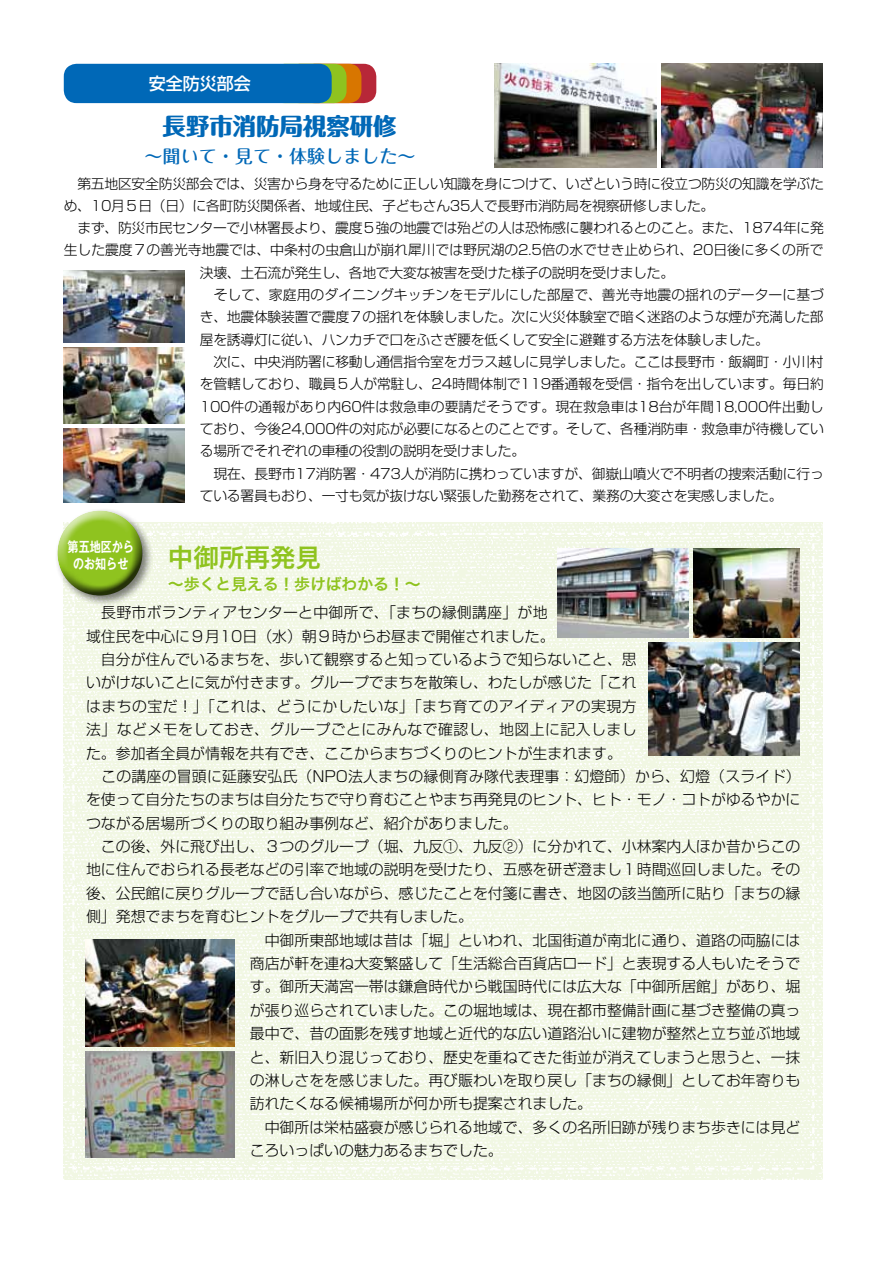
<style>
.page{position:relative;width:893px;height:1263px;background:#fff}
.page>*{position:absolute;margin:0;border:0;box-sizing:border-box;transform-origin:0 0}
.t1{font:25.5px "Hira Kaku Pro W6";color:#8fc31f}
.t2{font:800 23.4px "Maru Fo Pro";color:#0068b7}
.t3{font:500 18px "Maru Fo Pro";color:#0068b7}
.t4{font:500 16.95px "Shin Go Pro";color:#fff}
.t5{font:15.9px "Hira Kaku Pro W6";letter-spacing:-.01em;color:#8fc31f}
.t6{font:300 14.85px "Shin Go Pro";color:#000}
.t7{font:300 14.85px "Shin Go Pro";letter-spacing:.03em;color:#000}
.t8{font:300 14.85px "Shin Go Pro";letter-spacing:.02em;color:#000}
.t9{font:300 13.8px "Shin Go Pro";letter-spacing:-.02em;color:#000}
.t10{font:300 13.8px "Shin Go Pro";letter-spacing:.005em;color:#000}
.t11{font:700 13.8px/17px "Gothic MB101 Pro De";color:#fff;text-align:center;scale:.8 1}
</style>
<div class="page">
<img style="left:64px;top:522px;width:759px;height:657px">
<svg style="left:71px;top:532px;width:744px;height:639px"></svg>
<div style="left:55px;top:508px;width:99px;height:99px;background:#000;opacity:.5"></div>
<div style="left:56px;top:508px;width:87px;height:65px;background:#fff;opacity:.75"></div>
<div style="left:56px;top:523px;width:87px;height:73px;background:#000;opacity:.75"></div>
<div style="left:302px;top:64px;width:74px;height:39px;background:#b72738;border-radius:13px"></div>
<div style="left:287px;top:64px;width:74px;height:39px;background:#d87600;border-radius:13px"></div>
<div style="left:272px;top:64px;width:75px;height:39px;background:#8fc31f;border-radius:13px"></div>
<div style="left:64px;top:64px;width:268px;height:39px;background:#0068b7;border-radius:13px"></div>
<img style="left:495px;top:64px;width:162px;height:104px">
<img style="left:661px;top:64px;width:162px;height:104px">
<img style="left:64px;top:270px;width:121px;height:72px">
<img style="left:64px;top:347px;width:121px;height:77px">
<img style="left:64px;top:428px;width:121px;height:75px">
<img style="left:693px;top:549px;width:106px;height:89px">
<img style="left:557px;top:549px;width:132px;height:89px">
<img style="left:86px;top:939px;width:149px;height:108px">
<img style="left:86px;top:1051px;width:149px;height:106px">
<img style="left:649px;top:642px;width:150px;height:114px">
<p class="t4" style="left:149px;top:70px;width:104px">安全防災部会</p>
<h2 class="t2" style="left:163px;top:108px;width:235px">長野市消防局視察研修</h2>
<p class="t3" style="left:145px;top:141px;width:273px">～聞いて・見て・体験しました～</p>
<p class="t9" style="left:64px;top:172px;width:762px">　第五地区安全防災部会では、災害から身を守るために正しい知識を身につけて、いざという時に役立つ防災の知識を学ぶた</p>
<p class="t9" style="left:64px;top:194px;width:652px">め、10月５日（日）に各町防災関係者、地域住民、子どもさん35人で長野市消防局を視察研修しました。</p>
<p class="t9" style="left:64px;top:217px;width:762px">　まず、防災市民センターで小林署長より、震度５強の地震では殆どの人は恐怖感に襲われるとのこと。また、1874年に発</p>
<p class="t9" style="left:64px;top:239px;width:761px">生した震度７の善光寺地震では、中条村の虫倉山が崩れ犀川では野尻湖の2.5倍の水でせき止められ、20日後に多くの所で</p>
<p class="t9" style="left:200px;top:261px;width:476px">決壊、土石流が発生し、各地で大変な被害を受けた様子の説明を受けました。</p>
<p class="t10" style="left:200px;top:284px;width:626px">　そして、家庭用のダイニングキッチンをモデルにした部屋で、善光寺地震の揺れのデーターに基づ</p>
<p class="t9" style="left:200px;top:306px;width:625px">き、地震体験装置で震度７の揺れを体験しました。次に火災体験室で暗く迷路のような煙が充満した部</p>
<p class="t9" style="left:200px;top:328px;width:571px">屋を誘導灯に従い、ハンカチで口をふさぎ腰を低くして安全に避難する方法を体験しました。</p>
<p class="t9" style="left:200px;top:350px;width:625px">　次に、中央消防署に移動し通信指令室をガラス越しに見学しました。ここは長野市・飯綱町・小川村</p>
<p class="t9" style="left:200px;top:373px;width:626px">を管轄しており、職員５人が常駐し、24時間体制で119番通報を受信・指令を出しています。毎日約</p>
<p class="t10" style="left:200px;top:395px;width:625px">100件の通報があり内60件は救急車の要請だそうです。現在救急車は18台が年間18,000件出動し</p>
<p class="t9" style="left:200px;top:417px;width:625px">ており、今後24,000件の対応が必要になるとのことです。そして、各種消防車・救急車が待機してい</p>
<p class="t9" style="left:200px;top:440px;width:327px">る場所でそれぞれの車種の役割の説明を受けました。</p>
<p class="t9" style="left:200px;top:462px;width:626px">　現在、長野市17消防署・473人が消防に携わっていますが、御嶽山噴火で不明者の捜索活動に行っ</p>
<p class="t9" style="left:200px;top:484px;width:584px">ている署員もおり、一寸も気が抜けない緊張した勤務をされて、業務の大変さを実感しました。</p>
<p class="t11" style="left:68px;top:537px;width:84px">第五地区からのお知らせ</p>
<h1 class="t1" style="left:168px;top:534px;width:155px">中御所再発見</h1>
<p class="t5" style="left:168px;top:570px;width:254px">～歩くと見える！歩けばわかる！～</p>
<p class="t8" style="left:86px;top:600px;width:463px">　長野市ボランティアセンターと中御所で、「まちの縁側講座」が地</p>
<p class="t6" style="left:86px;top:624px;width:470px">域住民を中心に９月10日（水）朝９時からお昼まで開催されました。</p>
<p class="t6" style="left:86px;top:647px;width:552px">　自分が住んでいるまちを、歩いて観察すると知っているようで知らないこと、思</p>
<p class="t6" style="left:86px;top:670px;width:552px">いがけないことに気が付きます。グループでまちを散策し、わたしが感じた「これ</p>
<p class="t7" style="left:86px;top:694px;width:552px">はまちの宝だ！」「これは、どうにかしたいな」「まち育てのアイディアの実現方</p>
<p class="t7" style="left:86px;top:717px;width:552px">法」などメモをしておき、グループごとにみんなで確認し、地図上に記入しまし</p>
<p class="t6" style="left:86px;top:741px;width:537px">た。参加者全員が情報を共有でき、ここからまちづくりのヒントが生まれます。</p>
<p class="t6" style="left:86px;top:764px;width:716px">　この講座の冒頭に延藤安弘氏（NPO法人まちの縁側育み隊代表理事：幻燈師）から、幻燈（スライド）</p>
<p class="t6" style="left:86px;top:787px;width:716px">を使って自分たちのまちは自分たちで守り育むことやまち再発見のヒント、ヒト・モノ・コトがゆるやかに</p>
<p class="t6" style="left:86px;top:811px;width:433px">つながる居場所づくりの取り組み事例など、紹介がありました。</p>
<p class="t6" style="left:86px;top:834px;width:716px">　この後、外に飛び出し、３つのグループ（堀、九反①、九反②）に分かれて、小林案内人ほか昔からこの</p>
<p class="t6" style="left:86px;top:857px;width:716px">地に住んでおられる長老などの引率で地域の説明を受けたり、五感を研ぎ澄まし１時間巡回しました。その</p>
<p class="t6" style="left:86px;top:881px;width:716px">後、公民館に戻りグループで話し合いながら、感じたことを付箋に書き、地図の該当箇所に貼り「まちの縁</p>
<p class="t6" style="left:86px;top:904px;width:388px">側」発想でまちを育むヒントをグループで共有しました。</p>
<p class="t6" style="left:250px;top:928px;width:552px">　中御所東部地域は昔は「堀」といわれ、北国街道が南北に通り、道路の両脇には</p>
<p class="t6" style="left:250px;top:951px;width:552px">商店が軒を連ね大変繁盛して「生活総合百貨店ロード」と表現する人もいたそうで</p>
<p class="t6" style="left:250px;top:974px;width:552px">す。御所天満宮一帯は鎌倉時代から戦国時代には広大な「中御所居館」があり、堀</p>
<p class="t6" style="left:250px;top:998px;width:552px">が張り巡らされていました。この堀地域は、現在都市整備計画に基づき整備の真っ</p>
<p class="t6" style="left:250px;top:1021px;width:552px">最中で、昔の面影を残す地域と近代的な広い道路沿いに建物が整然と立ち並ぶ地域</p>
<p class="t6" style="left:250px;top:1045px;width:552px">と、新旧入り混じっており、歴史を重ねてきた街並が消えてしまうと思うと、一抹</p>
<p class="t6" style="left:250px;top:1068px;width:552px">の淋しさをを感じました。再び賑わいを取り戻し「まちの縁側」としてお年寄りも</p>
<p class="t6" style="left:250px;top:1091px;width:344px">訪れたくなる候補場所が何か所も提案されました。</p>
<p class="t6" style="left:250px;top:1115px;width:552px">　中御所は栄枯盛衰が感じられる地域で、多くの名所旧跡が残りまち歩きには見ど</p>
<p class="t6" style="left:250px;top:1138px;width:254px">ころいっぱいの魅力あるまちでした。</p>
</div>
